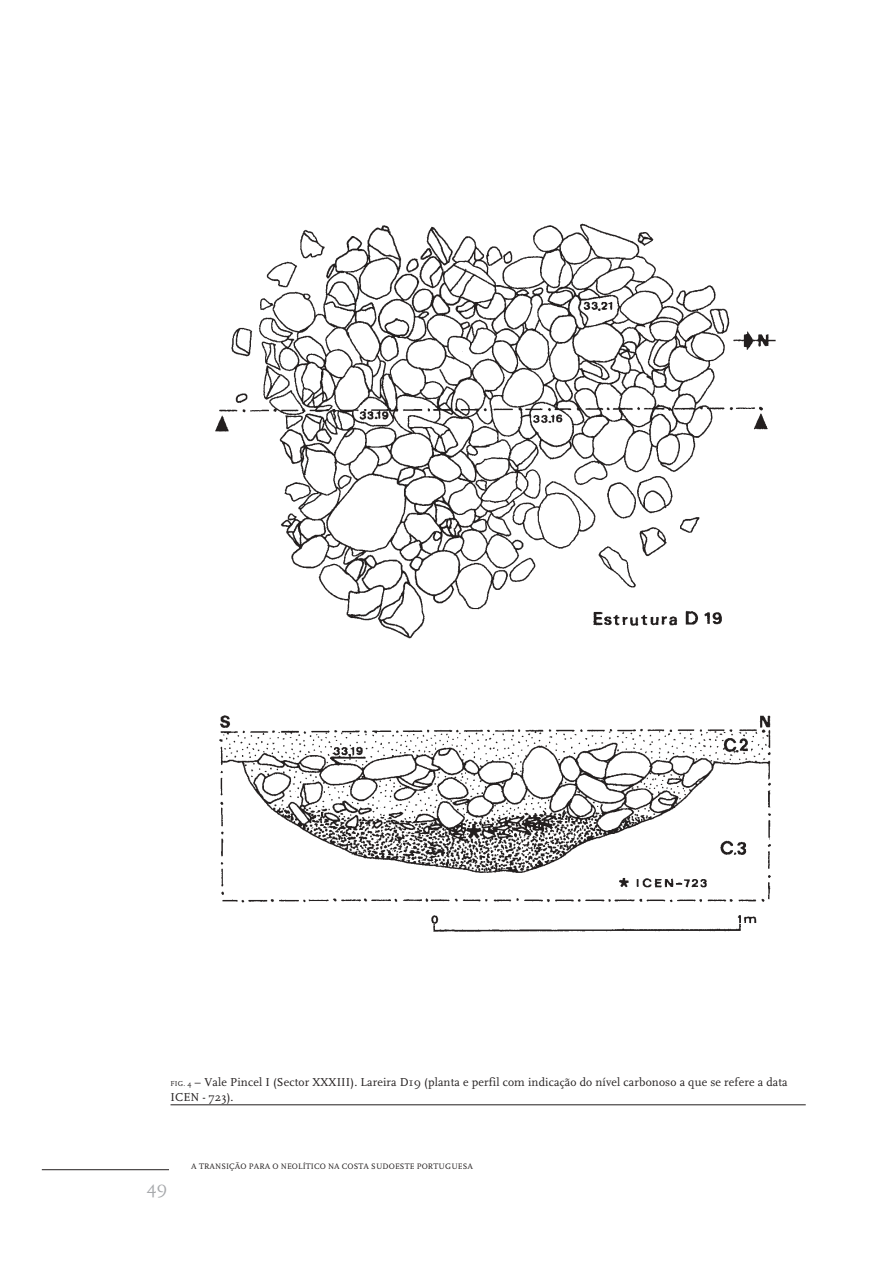
<style>
.page{position:relative;width:893px;height:1262px;background:#fff}
.page>*{position:absolute;margin:0;border:0;box-sizing:border-box;transform-origin:0 0}
.t1{font:18px "FF Scala";color:#a7a9ac}
.t2{font:12px/15px "FF Scala";letter-spacing:.01em;color:#231f1f}
.t3{font:8.25px "FF Scala";letter-spacing:.015em;color:#231f1f}
.s1{font-size:7.5px}
</style>
<div class="page">
<hr style="left:42px;top:1169px;width:127px;height:1px;background:#231f1f">
<img style="left:215px;top:223px;width:561px;height:709px">
<hr style="left:170px;top:1104px;width:635px;height:1px;background:#231f1f">
<p class="t2" style="left:170px;top:1075px;width:618px"><span class="s1">FIG. 4</span> – Vale Pincel I (Sector XXXIII). Lareira D19 (planta e perfil com indicação do nível carbonoso a que se refere a data<br>ICEN - 723).</p>
<h1 class="t1" style="left:147px;top:1179px;width:22px">49</h1>
<p class="t3" style="left:191px;top:1163px;width:283px">A TRANSIÇÃO PARA O NEOLÍTICO NA COSTA SUDOESTE PORTUGUESA</p>
</div>
